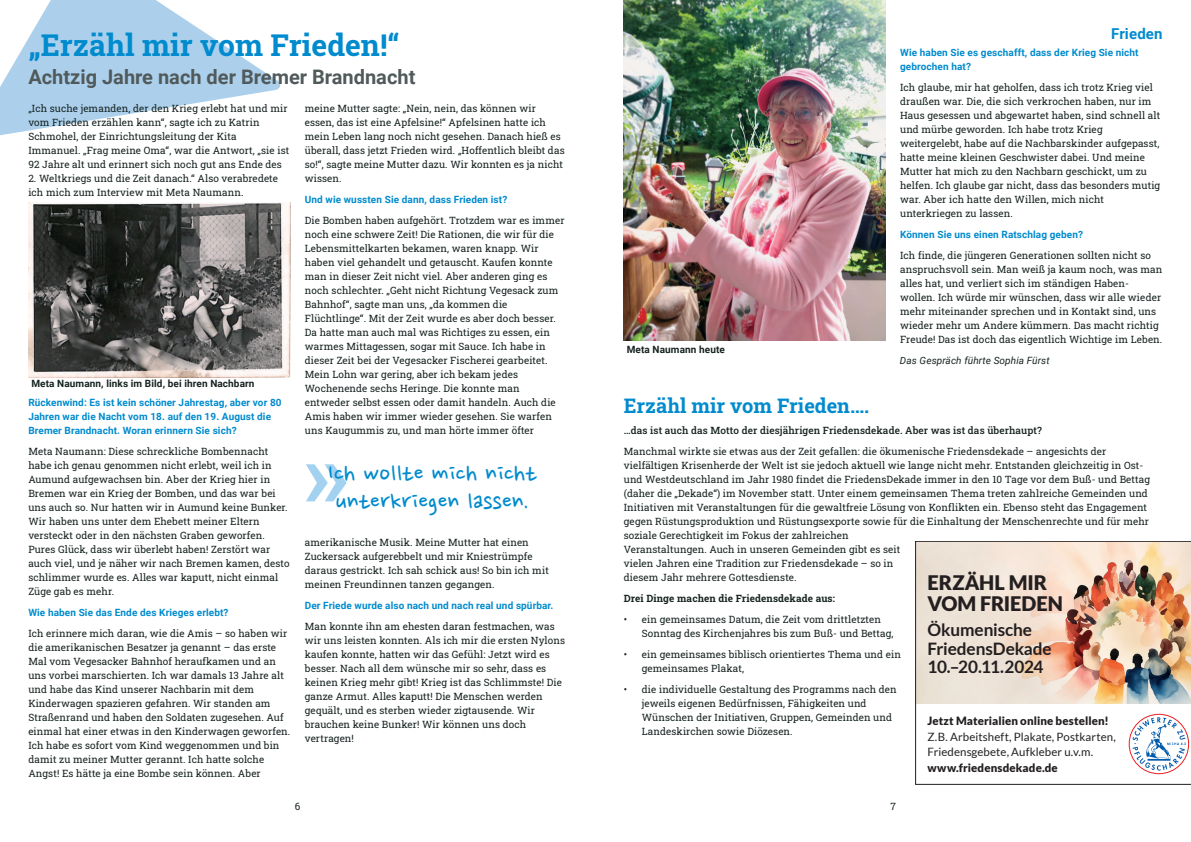
<style>
.page{position:relative;width:1191px;height:842px;background:#fff}
.page>*{position:absolute;margin:0;border:0;box-sizing:border-box;transform-origin:0 0}
.t1{font:700 30px "Roboto Slab";color:#008bce}
.t2{font:28px/28px "Nanum Pen";color:#008bce}
.t3{font:700 20px "Roboto";color:#515a5b}
.t4{font:700 20px "Roboto Slab";color:#008bce}
.t5{font:900 20px/21.5px "Lato";color:#231f20}
.t6{font:700 17.2px/18.6px "Lato";letter-spacing:-.005em;color:#231f20}
.t7{font:700 15px "Roboto";letter-spacing:.01em;color:#008bce}
.t8{font:11.5px/14.3px "Lato";letter-spacing:.005em;color:#231f20}
.t9{font:900 11.5px "Lato";letter-spacing:.01em;color:#231f20}
.t10{font:10px/14px "Roboto Slab";letter-spacing:.01em;color:#162321}
.t11{font:700 10px/14px "Roboto";letter-spacing:.01em;color:#008bce}
.t12{font:500 10px "Roboto Slab";letter-spacing:.01em;color:#162321}
.t13{font:700 10px "Roboto";letter-spacing:.01em;color:#162321}
.t14{font:700 10px "Roboto Slab";letter-spacing:.01em;color:#162321}
.t15{font:italic 10px "Roboto";letter-spacing:.01em;color:#162321}
</style>
<div class="page">
<svg style="left:0;top:0;width:280px;height:136px"></svg>
<svg style="left:306px;top:464px;width:40px;height:37px"></svg>
<img style="left:29px;top:203px;width:262px;height:175px">
<img style="left:624px;top:0;width:262px;height:341px">
<img style="left:915px;top:541px;width:276px;height:243px">
<h1 class="t1" style="left:28px;top:25px;width:373px">„Erzähl mir vom Frieden!“</h1>
<h3 class="t3" style="left:28px;top:69px;width:388px">Achtzig Jahre nach der Bremer Brandnacht</h3>
<p class="t10" style="left:28px;top:101px;width:262px">„Ich suche jemanden, der den Krieg erlebt hat und mir vom Frieden erzählen kann“, sagte ich zu Katrin Schmohel, der Einrichtungsleitung der Kita Immanuel. „Frag meine Oma“, war die Antwort, „sie ist 92 Jahre alt und erinnert sich noch gut ans Ende des</p>
<p class="t10" style="left:28px;top:171px;width:251px">2. Weltkriegs und die Zeit danach.“ Also verabredete ich mich zum Interview mit Meta Naumann.</p>
<p class="t13" style="left:31px;top:380px;width:225px">Meta Naumann, links im Bild, bei ihren Nachbarn</p>
<p class="t11" style="left:28px;top:396px;width:255px">Rückenwind: Es ist kein schöner Jahrestag, aber vor 80<br>Jahren war die Nacht vom 18. auf den 19. August die<br>Bremer Brandnacht. Woran erinnern Sie sich?</p>
<p class="t10" style="left:28px;top:444px;width:263px">Meta Naumann: Diese schreckliche Bombennacht habe ich genau genommen nicht erlebt, weil ich in Aumund aufgewachsen bin. Aber der Krieg hier in Bremen war ein Krieg der Bomben, und das war bei uns auch so. Nur hatten wir in Aumund keine Bunker.<br>Wir haben uns unter dem Ehebett meiner Eltern versteckt oder in den nächsten Graben geworfen.<br>Pures Glück, dass wir überlebt haben! Zerstört war auch viel, und je näher wir nach Bremen kamen, desto schlimmer wurde es. Alles war kaputt, nicht einmal Züge gab es mehr.</p>
<p class="t11" style="left:28px;top:607px;width:202px">Wie haben Sie das Ende des Krieges erlebt?</p>
<p class="t10" style="left:28px;top:626px;width:263px">Ich erinnere mich daran, wie die Amis – so haben wir die amerikanischen Besatzer ja genannt – das erste Mal vom Vegesacker Bahnhof heraufkamen und an uns vorbei marschierten. Ich war damals 13 Jahre alt und habe das Kind unserer Nachbarin mit dem Kinderwagen spazieren gefahren. Wir standen am Straßenrand und haben den Soldaten zugesehen. Auf einmal hat einer etwas in den Kinderwagen geworfen.<br>Ich habe es sofort vom Kind weggenommen und bin damit zu meiner Mutter gerannt. Ich hatte solche Angst! Es hätte ja eine Bombe sein können. Aber</p>
<p class="t10" style="left:305px;top:101px;width:261px">meine Mutter sagte: „Nein, nein, das können wir essen, das ist eine Apfelsine!“ Apfelsinen hatte ich mein Leben lang noch nicht gesehen. Danach hieß es überall, dass jetzt Frieden wird. „Hoffentlich bleibt das so!“, sagte meine Mutter dazu. Wir konnten es ja nicht wissen.</p>
<p class="t11" style="left:305px;top:194px;width:204px">Und wie wussten Sie dann, dass Frieden ist?</p>
<p class="t10" style="left:305px;top:213px;width:261px">Die Bomben haben aufgehört. Trotzdem war es immer noch eine schwere Zeit! Die Rationen, die wir für die Lebensmittelkarten bekamen, waren knapp. Wir haben viel gehandelt und getauscht. Kaufen konnte man in dieser Zeit nicht viel. Aber anderen ging es noch schlechter. „Geht nicht Richtung Vegesack zum Bahnhof“, sagte man uns, „da kommen die Flüchtlinge“. Mit der Zeit wurde es aber doch besser.<br>Da hatte man auch mal was Richtiges zu essen, ein warmes Mittagessen, sogar mit Sauce. Ich habe in dieser Zeit bei der Vegesacker Fischerei gearbeitet.<br>Mein Lohn war gering, aber ich bekam jedes Wochenende sechs Heringe. Die konnte man entweder selbst essen oder damit handeln. Auch die Amis haben wir immer wieder gesehen. Sie warfen uns Kaugummis zu, und man hörte immer öfter</p>
<h2 class="t2" style="left:328px;top:461px;width:210px">Ich wollte mich nicht unterkriegen lassen.</h2>
<p class="t10" style="left:305px;top:535px;width:245px">amerikanische Musik. Meine Mutter hat einen Zuckersack aufgerebbelt und mir Kniestrümpfe daraus gestrickt. Ich sah schick aus! So bin ich mit meinen Freundinnen tanzen gegangen.</p>
<p class="t11" style="left:305px;top:600px;width:250px">Der Friede wurde also nach und nach real und spürbar.</p>
<p class="t10" style="left:305px;top:619px;width:262px">Man konnte ihn am ehesten daran festmachen, was wir uns leisten konnten. Als ich mir die ersten Nylons kaufen konnte, hatten wir das Gefühl: Jetzt wird es besser. Nach all dem wünsche mir so sehr, dass es keinen Krieg mehr gibt! Krieg ist das Schlimmste! Die ganze Armut. Alles kaputt! Die Menschen werden gequält, und es sterben wieder zigtausende. Wir brauchen keine Bunker! Wir können uns doch vertragen!</p>
<p class="t13" style="left:626px;top:345px;width:100px">Meta Naumann heute</p>
<h3 class="t7" style="left:1111px;top:28px;width:53px">Frieden</h3>
<p class="t11" style="left:900px;top:46px;width:240px">Wie haben Sie es geschafft, dass der Krieg Sie nicht gebrochen hat?</p>
<p class="t10" style="left:900px;top:80px;width:262px">Ich glaube, mir hat geholfen, dass ich trotz Krieg viel draußen war. Die, die sich verkrochen haben, nur im Haus gesessen und abgewartet haben, sind schnell alt und mürbe geworden. Ich habe trotz Krieg weitergelebt, habe auf die Nachbarskinder aufgepasst, hatte meine kleinen Geschwister dabei. Und meine Mutter hat mich zu den Nachbarn geschickt, um zu helfen. Ich glaube gar nicht, dass das besonders mutig war. Aber ich hatte den Willen, mich nicht unterkriegen zu lassen.</p>
<p class="t11" style="left:900px;top:228px;width:184px">Können Sie uns einen Ratschlag geben?</p>
<p class="t10" style="left:900px;top:248px;width:264px">Ich finde, die jüngeren Generationen sollten nicht so anspruchsvoll sein. Man weiß ja kaum noch, was man alles hat, und verliert sich im ständigen Haben&shy;wollen. Ich würde mir wünschen, dass wir alle wieder mehr miteinander sprechen und in Kontakt sind, uns wieder mehr um Andere kümmern. Das macht richtig Freude! Das ist doch das eigentlich Wichtige im Leben.</p>
<p class="t15" style="left:900px;top:356px;width:151px">Das Gespräch führte Sophia Fürst</p>
<h3 class="t4" style="left:624px;top:392px;width:247px">Erzähl mir vom Frieden….</h3>
<p class="t12" style="left:624px;top:424px;width:419px">…das ist auch das Motto der diesjährigen Friedensdekade. Aber was ist das überhaupt?</p>
<p class="t10" style="left:624px;top:444px;width:528px">Manchmal wirkte sie etwas aus der Zeit gefallen: die ökumenische Friedensdekade – angesichts der vielfältigen Krisenherde der Welt ist sie jedoch aktuell wie lange nicht mehr. Entstanden gleichzeitig in Ost&shy;und Westdeutschland im Jahr 1980 findet die FriedensDekade immer in den 10 Tage vor dem Buß- und Bettag (daher die „Dekade“) im November statt. Unter einem gemeinsamen Thema treten zahlreiche Gemeinden und Initiativen mit Veranstaltungen für die gewaltfreie Lösung von Konflikten ein. Ebenso steht das Engagement gegen Rüstungsproduktion und Rüstungsexporte sowie für die Einhaltung der Menschenrechte und für mehr soziale Gerechtigkeit im Fokus der zahlreichen<br>Veranstaltungen. Auch in unseren Gemeinden gibt es seit<br>vielen Jahren eine Tradition zur Friedensdekade – so in<br>diesem Jahr mehrere Gottesdienste.</p>
<p class="t14" style="left:624px;top:592px;width:213px">Drei Dinge machen die Friedensdekade aus:</p>
<p class="t10" style="left:642px;top:612px;width:253px;text-indent:-18px">• ein gemeinsames Datum, die Zeit vom drittletzten<br>Sonntag des Kirchenjahres bis zum Buß- und Bettag,</p>
<p class="t10" style="left:642px;top:647px;width:260px;text-indent:-18px">• ein gemeinsames biblisch orientiertes Thema und ein gemeinsames Plakat,</p>
<p class="t10" style="left:642px;top:682px;width:256px;text-indent:-18px">• die individuelle Gestaltung des Programms nach den jeweils eigenen Bedürfnissen, Fähigkeiten und Wünschen der Initiativen, Gruppen, Gemeinden und Landeskirchen sowie Diözesen.</p>
<h3 class="t5" style="left:927px;top:571px;width:137px">ERZÄHL MIR<br>VOM FRIEDEN</h3>
<h3 class="t6" style="left:927px;top:620px;width:126px">Ökumenische<br>FriedensDekade<br>10.–20.11.2024</h3>
<p class="t9" style="left:927px;top:714px;width:183px">Jetzt Materialien online bestellen!</p>
<p class="t8" style="left:927px;top:730px;width:190px">Z.B. Arbeitsheft, Plakate, Postkarten,<br>Friedensgebete, Aufkleber u.v.m.</p>
<p class="t9" style="left:927px;top:761px;width:132px">www.friedensdekade.de</p>
<p class="t10" style="left:295px;top:799px;width:7px">6</p>
<p class="t10" style="left:890px;top:799px;width:7px">7</p>
</div>
